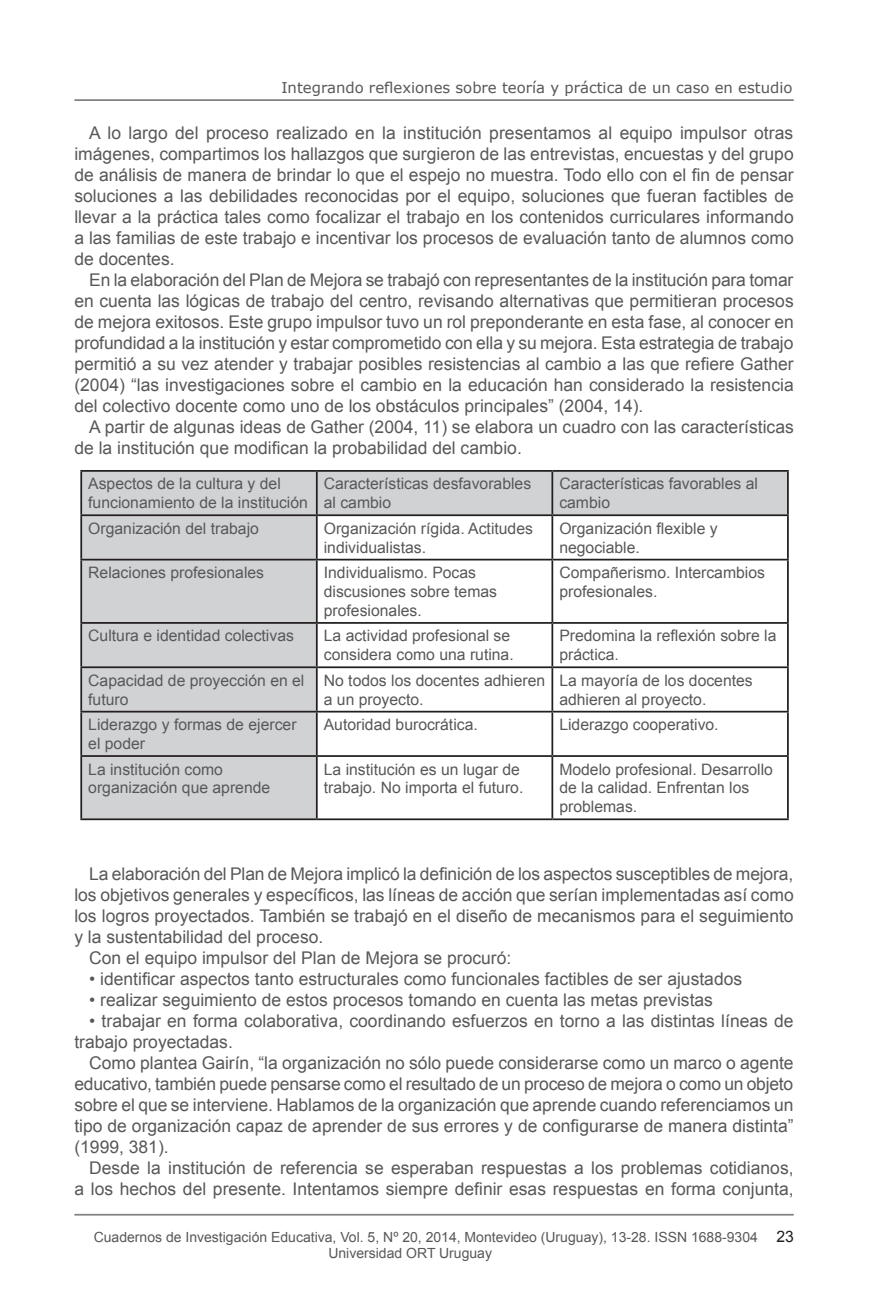
<style>
.page{position:relative;width:893px;height:1290px;background:#fff}
.page>*{position:absolute;margin:0;border:0;box-sizing:border-box;transform-origin:0 0}
.Texto{font:17.5px/21px "Arial";color:#57585a;text-align:justify}
.Texto-2{font:15.75px/18.9px "Arial";color:#57585a}
.t1{font:14.88px "Verdana";color:#57585a}
.t2{font:14px/16.8px "Arial";color:#57585a}
.s1{font-size:15.75px;color:#231f20}
</style>
<div class="page">
<hr style="left:74px;top:1214px;width:720px;height:1px;background:#808285">
<hr style="left:74px;top:99px;width:720px;height:2px;background:#808285">
<svg style="left:82px;top:472px;width:705px;height:346px"></svg>
<hr style="left:80px;top:470px;width:237px;height:2px;background:#231f20">
<hr style="left:80px;top:472px;width:2px;height:42px;background:#231f20">
<hr style="left:317px;top:470px;width:235px;height:2px;background:#231f20">
<hr style="left:316px;top:472px;width:2px;height:42px;background:#231f20">
<hr style="left:552px;top:470px;width:237px;height:2px;background:#231f20">
<hr style="left:551px;top:472px;width:2px;height:42px;background:#231f20">
<hr style="left:787px;top:472px;width:2px;height:42px;background:#231f20">
<hr style="left:80px;top:514px;width:237px;height:2px;background:#231f20">
<hr style="left:80px;top:516px;width:2px;height:43px;background:#231f20">
<hr style="left:317px;top:514px;width:235px;height:2px;background:#231f20">
<hr style="left:316px;top:516px;width:2px;height:43px;background:#231f20">
<hr style="left:552px;top:514px;width:237px;height:2px;background:#231f20">
<hr style="left:551px;top:516px;width:2px;height:43px;background:#231f20">
<hr style="left:787px;top:516px;width:2px;height:43px;background:#231f20">
<hr style="left:80px;top:559px;width:237px;height:1px;background:#231f20">
<hr style="left:80px;top:560px;width:2px;height:62px;background:#231f20">
<hr style="left:317px;top:559px;width:235px;height:1px;background:#231f20">
<hr style="left:316px;top:560px;width:2px;height:62px;background:#231f20">
<hr style="left:552px;top:559px;width:237px;height:1px;background:#231f20">
<hr style="left:551px;top:560px;width:2px;height:62px;background:#231f20">
<hr style="left:787px;top:560px;width:2px;height:62px;background:#231f20">
<hr style="left:80px;top:622px;width:237px;height:2px;background:#231f20">
<hr style="left:80px;top:624px;width:2px;height:42px;background:#231f20">
<hr style="left:317px;top:622px;width:235px;height:2px;background:#231f20">
<hr style="left:316px;top:624px;width:2px;height:42px;background:#231f20">
<hr style="left:552px;top:622px;width:237px;height:2px;background:#231f20">
<hr style="left:551px;top:624px;width:2px;height:42px;background:#231f20">
<hr style="left:787px;top:624px;width:2px;height:42px;background:#231f20">
<hr style="left:80px;top:666px;width:237px;height:2px;background:#231f20">
<hr style="left:80px;top:668px;width:2px;height:43px;background:#231f20">
<hr style="left:317px;top:666px;width:235px;height:2px;background:#231f20">
<hr style="left:316px;top:668px;width:2px;height:43px;background:#231f20">
<hr style="left:552px;top:666px;width:237px;height:2px;background:#231f20">
<hr style="left:551px;top:668px;width:2px;height:43px;background:#231f20">
<hr style="left:787px;top:668px;width:2px;height:43px;background:#231f20">
<hr style="left:80px;top:711px;width:237px;height:1px;background:#231f20">
<hr style="left:80px;top:712px;width:2px;height:43px;background:#231f20">
<hr style="left:317px;top:711px;width:235px;height:1px;background:#231f20">
<hr style="left:316px;top:712px;width:2px;height:43px;background:#231f20">
<hr style="left:552px;top:711px;width:237px;height:1px;background:#231f20">
<hr style="left:551px;top:712px;width:2px;height:43px;background:#231f20">
<hr style="left:787px;top:712px;width:2px;height:43px;background:#231f20">
<hr style="left:80px;top:755px;width:237px;height:2px;background:#231f20">
<hr style="left:80px;top:757px;width:2px;height:61px;background:#231f20">
<hr style="left:317px;top:755px;width:235px;height:2px;background:#231f20">
<hr style="left:316px;top:757px;width:2px;height:61px;background:#231f20">
<hr style="left:552px;top:755px;width:237px;height:2px;background:#231f20">
<hr style="left:551px;top:757px;width:2px;height:61px;background:#231f20">
<hr style="left:787px;top:757px;width:2px;height:61px;background:#231f20">
<hr style="left:80px;top:818px;width:237px;height:2px;background:#231f20">
<hr style="left:317px;top:818px;width:235px;height:2px;background:#231f20">
<hr style="left:552px;top:818px;width:237px;height:2px;background:#231f20">
<p class="t1" style="left:281px;top:77px;width:513px">Integrando reflexiones sobre teoría y práctica de un caso en estudio</p>
<p class="Texto" style="left:74px;top:122px;width:721px;text-indent:15px">A lo largo del proceso realizado en la institución presentamos al equipo impulsor otras imágenes, compartimos los hallazgos que surgieron de las entrevistas, encuestas y del grupo de análisis de manera de brindar lo que el espejo no muestra. Todo ello con el fin de pensar soluciones a las debilidades reconocidas por el equipo, soluciones que fueran factibles de llevar a la práctica tales como focalizar el trabajo en los contenidos curriculares informando a las familias de este trabajo e incentivar los procesos de evaluación tanto de alumnos como de docentes.</p>
<p class="Texto" style="left:74px;top:269px;width:721px;text-indent:15px">En la elaboración del Plan de Mejora se trabajó con representantes de la institución para tomar en cuenta las lógicas de trabajo del centro, revisando alternativas que permitieran procesos de mejora exitosos. Este grupo impulsor tuvo un rol preponderante en esta fase, al conocer en profundidad a la institución y estar comprometido con ella y su mejora. Esta estrategia de trabajo permitió a su vez atender y trabajar posibles resistencias al cambio a las que refiere Gather (2004) “las investigaciones sobre el cambio en la educación han considerado la resistencia del colectivo docente como uno de los obstáculos principales” (2004, 14).</p>
<p class="Texto" style="left:74px;top:416px;width:721px;text-indent:15px">A partir de algunas ideas de Gather (2004, 11) se elabora un cuadro con las características de la institución que modifican la probabilidad del cambio.</p>
<p class="Texto-2" style="left:88px;top:474px;width:221px">Aspectos de la cultura y del funcionamiento de la institución</p>
<p class="Texto-2" style="left:324px;top:474px;width:209px">Características desfavorables al cambio</p>
<p class="Texto-2" style="left:559px;top:474px;width:200px">Características favorables al cambio</p>
<p class="Texto-2" style="left:88px;top:519px;width:172px">Organización del trabajo</p>
<p class="Texto-2" style="left:324px;top:519px;width:211px">Organización rígida. Actitudes individualistas.</p>
<p class="Texto-2" style="left:559px;top:519px;width:160px">Organización flexible y negociable.</p>
<p class="Texto-2" style="left:88px;top:563px;width:177px">Relaciones profesionales</p>
<p class="Texto-2" style="left:324px;top:563px;width:175px">Individualismo. Pocas discusiones sobre temas profesionales.</p>
<p class="Texto-2" style="left:559px;top:563px;width:207px">Compañerismo. Intercambios profesionales.</p>
<p class="Texto-2" style="left:88px;top:626px;width:207px">Cultura e identidad colectivas</p>
<p class="Texto-2" style="left:324px;top:626px;width:191px">La actividad profesional se considera como una rutina.</p>
<p class="Texto-2" style="left:559px;top:626px;width:219px">Predomina la reflexión sobre la práctica.</p>
<p class="Texto-2" style="left:88px;top:671px;width:218px">Capacidad de proyección en el futuro</p>
<p class="Texto-2" style="left:324px;top:671px;width:223px">No todos los docentes adhieren a un proyecto.</p>
<p class="Texto-2" style="left:559px;top:671px;width:195px">La mayoría de los docentes adhieren al proyecto.</p>
<p class="Texto-2" style="left:88px;top:715px;width:210px">Liderazgo y formas de ejercer el poder</p>
<p class="Texto-2" style="left:324px;top:715px;width:156px">Autoridad burocrática.</p>
<p class="Texto-2" style="left:559px;top:715px;width:161px">Liderazgo cooperativo.</p>
<p class="Texto-2" style="left:88px;top:760px;width:184px">La institución como organización que aprende</p>
<p class="Texto-2" style="left:324px;top:760px;width:201px">La institución es un lugar de trabajo. No importa el futuro.</p>
<p class="Texto-2" style="left:559px;top:760px;width:215px">Modelo profesional. Desarrollo de la calidad. Enfrentan los problemas.</p>
<p class="Texto" style="left:74px;top:863px;width:721px;text-indent:15px">La elaboración del Plan de Mejora implicó la definición de los aspectos susceptibles de mejora, los objetivos generales y específicos, las líneas de acción que serían implementadas así como los logros proyectados. También se trabajó en el diseño de mecanismos para el seguimiento y la sustentabilidad del proceso.</p>
<p class="Texto" style="left:89px;top:947px;width:424px">Con el equipo impulsor del Plan de Mejora se procuró:</p>
<p class="Texto" style="left:89px;top:968px;width:654px">• identificar aspectos tanto estructurales como funcionales factibles de ser ajustados</p>
<p class="Texto" style="left:89px;top:989px;width:625px">• realizar seguimiento de estos procesos tomando en cuenta las metas previstas</p>
<p class="Texto" style="left:74px;top:1010px;width:721px;text-indent:15px">• trabajar en forma colaborativa, coordinando esfuerzos en torno a las distintas líneas de trabajo proyectadas.</p>
<p class="Texto" style="left:74px;top:1052px;width:721px;text-indent:15px">Como plantea Gairín, “la organización no sólo puede considerarse como un marco o agente educativo, también puede pensarse como el resultado de un proceso de mejora o como un objeto sobre el que se interviene. Hablamos de la organización que aprende cuando referenciamos un tipo de organización capaz de aprender de sus errores y de configurarse de manera distinta” (1999, 381).</p>
<p class="Texto" style="left:74px;top:1157px;width:721px;text-align:right">Desde la institución de referencia se esperaban respuestas a los problemas cotidianos,<br>a los hechos del presente. Intentamos siempre definir esas respuestas en forma conjunta,</p>
<p class="t2" style="left:328px;top:1228px;width:467px;text-indent:-235px">Cuadernos de Investigación Educativa, Vol. 5, Nº 20, 2014, Montevideo (Uruguay), 13-28. ISSN 1688-9304 <span class="s1">23<br></span>Universidad ORT Uruguay</p>
</div>
